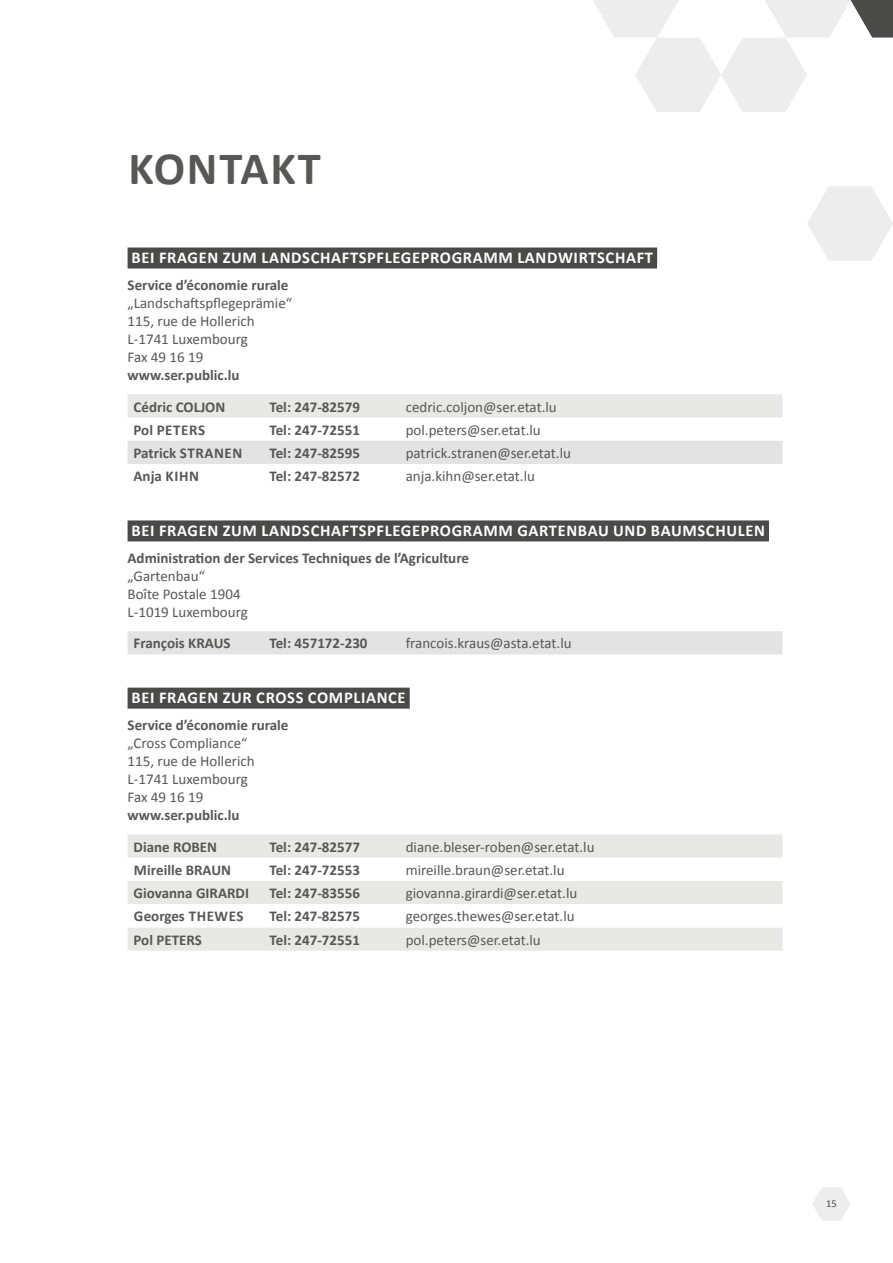
<style>
.page{position:relative;width:893px;height:1263px;background:#fff}
.page>*{position:absolute;margin:0;border:0;box-sizing:border-box;transform-origin:0 0}
.t1{font:700 46.5px "Calibri";letter-spacing:.04em;color:#575756}
.t2{font:700 16.5px "Calibri";letter-spacing:.04em;color:#fff}
.t3{font:15px/18px "Calibri";color:#575756}
.t4{font:700 15px/31.8px "Calibri";color:#575756;text-align:center}
.t5{font:700 15px "Calibri";letter-spacing:.02em;color:#575756}
.t6{font:700 15px "Calibri";letter-spacing:.04em;color:#575756}
.t7{font:10.5px "Calibri";color:#4a4a49}
</style>
<div class="page">
<svg style="left:813px;top:1187px;width:37px;height:33px"></svg>
<svg style="left:807px;top:186px;width:86px;height:75px"></svg>
<svg style="left:593px;top:0;width:300px;height:112px"></svg>
<div style="left:128px;top:247px;width:529px;height:21px;background:#4a4a49"></div>
<div style="left:128px;top:520px;width:641px;height:21px;background:#4a4a49"></div>
<div style="left:128px;top:688px;width:282px;height:21px;background:#4a4a49"></div>
<div style="left:128px;top:394px;width:654px;height:23px;background:#e8e8e7"></div>
<div style="left:128px;top:441px;width:654px;height:23px;background:#e3e3e3"></div>
<div style="left:128px;top:631px;width:654px;height:23px;background:#e3e3e3"></div>
<div style="left:128px;top:834px;width:654px;height:117px;background:#e8e8e7"></div>
<svg style="left:128px;top:858px;width:654px;height:69px"></svg>
<h1 class="t1" style="left:128px;top:139px;width:194px">KONTAKT</h1>
<p class="t2" style="left:132px;top:247px;width:523px">BEI FRAGEN ZUM LANDSCHAFTSPFLEGEPROGRAMM LANDWIRTSCHAFT</p>
<p class="t4" style="left:128px;top:269px;width:162px">Service d’économie rurale</p>
<p class="t3" style="left:128px;top:293px;width:166px">„Landschaftspflegeprämie“<br>115, rue de Hollerich<br>L-1741 Luxembourg<br>Fax 49 16 19</p>
<p class="t4" style="left:128px;top:359px;width:113px">www.ser.public.lu<br>Cédric COLJON</p>
<p class="t4" style="left:270px;top:391px;width:92px">Tel: 247-82579</p>
<p class="t3" style="left:406px;top:397px;width:153px">cedric.coljon@ser.etat.lu</p>
<p class="t6" style="left:134px;top:420px;width:73px">Pol PETERS</p>
<p class="t4" style="left:270px;top:414px;width:92px">Tel: 247-72551</p>
<p class="t3" style="left:406px;top:420px;width:137px">pol.peters@ser.etat.lu</p>
<p class="t4" style="left:134px;top:437px;width:110px">Patrick STRANEN</p>
<p class="t4" style="left:270px;top:437px;width:92px">Tel: 247-82595</p>
<p class="t3" style="left:406px;top:443px;width:167px">patrick.stranen@ser.etat.lu</p>
<p class="t5" style="left:134px;top:467px;width:67px">Anja KIHN</p>
<p class="t4" style="left:270px;top:460px;width:92px">Tel: 247-82572</p>
<p class="t3" style="left:406px;top:467px;width:131px">anja.kihn@ser.etat.lu</p>
<p class="t2" style="left:132px;top:520px;width:635px">BEI FRAGEN ZUM LANDSCHAFTSPFLEGEPROGRAMM GARTENBAU UND BAUMSCHULEN</p>
<p class="t4" style="left:128px;top:542px;width:343px">Administration der Services Techniques de l’Agriculture</p>
<p class="t3" style="left:128px;top:566px;width:122px">„Gartenbau“<br>Boîte Postale 1904<br>L-1019 Luxembourg</p>
<p class="t4" style="left:134px;top:628px;width:99px">François KRAUS</p>
<p class="t4" style="left:270px;top:628px;width:99px">Tel: 457172-230</p>
<p class="t3" style="left:406px;top:634px;width:167px">francois.kraus@asta.etat.lu</p>
<p class="t2" style="left:132px;top:687px;width:276px">BEI FRAGEN ZUR CROSS COMPLIANCE</p>
<p class="t4" style="left:128px;top:709px;width:162px">Service d’économie rurale</p>
<p class="t3" style="left:128px;top:733px;width:129px">„Cross Compliance“<br>115, rue de Hollerich<br>L-1741 Luxembourg<br>Fax 49 16 19</p>
<p class="t4" style="left:134px;top:799px;width:107px;text-align:left;text-indent:-6px">www.ser.public.lu<br>Diane ROBEN</p>
<p class="t4" style="left:270px;top:831px;width:92px">Tel: 247-82577</p>
<p class="t3" style="left:406px;top:837px;width:190px">diane.bleser-roben@ser.etat.lu</p>
<p class="t4" style="left:134px;top:854px;width:99px">Mireille BRAUN</p>
<p class="t4" style="left:270px;top:854px;width:92px">Tel: 247-72553</p>
<p class="t3" style="left:406px;top:860px;width:160px">mireille.braun@ser.etat.lu</p>
<p class="t4" style="left:134px;top:877px;width:117px">Giovanna GIRARDI</p>
<p class="t4" style="left:270px;top:877px;width:92px">Tel: 247-83556</p>
<p class="t3" style="left:406px;top:883px;width:173px">giovanna.girardi@ser.etat.lu</p>
<p class="t5" style="left:134px;top:907px;width:111px">Georges THEWES</p>
<p class="t4" style="left:270px;top:900px;width:92px">Tel: 247-82575</p>
<p class="t3" style="left:406px;top:907px;width:170px">georges.thewes@ser.etat.lu</p>
<p class="t4" style="left:134px;top:924px;width:70px">Pol PETERS</p>
<p class="t4" style="left:270px;top:924px;width:92px">Tel: 247-72551</p>
<p class="t3" style="left:406px;top:930px;width:137px">pol.peters@ser.etat.lu</p>
<p class="t7" style="left:826px;top:1197px;width:12px">15</p>
</div>
